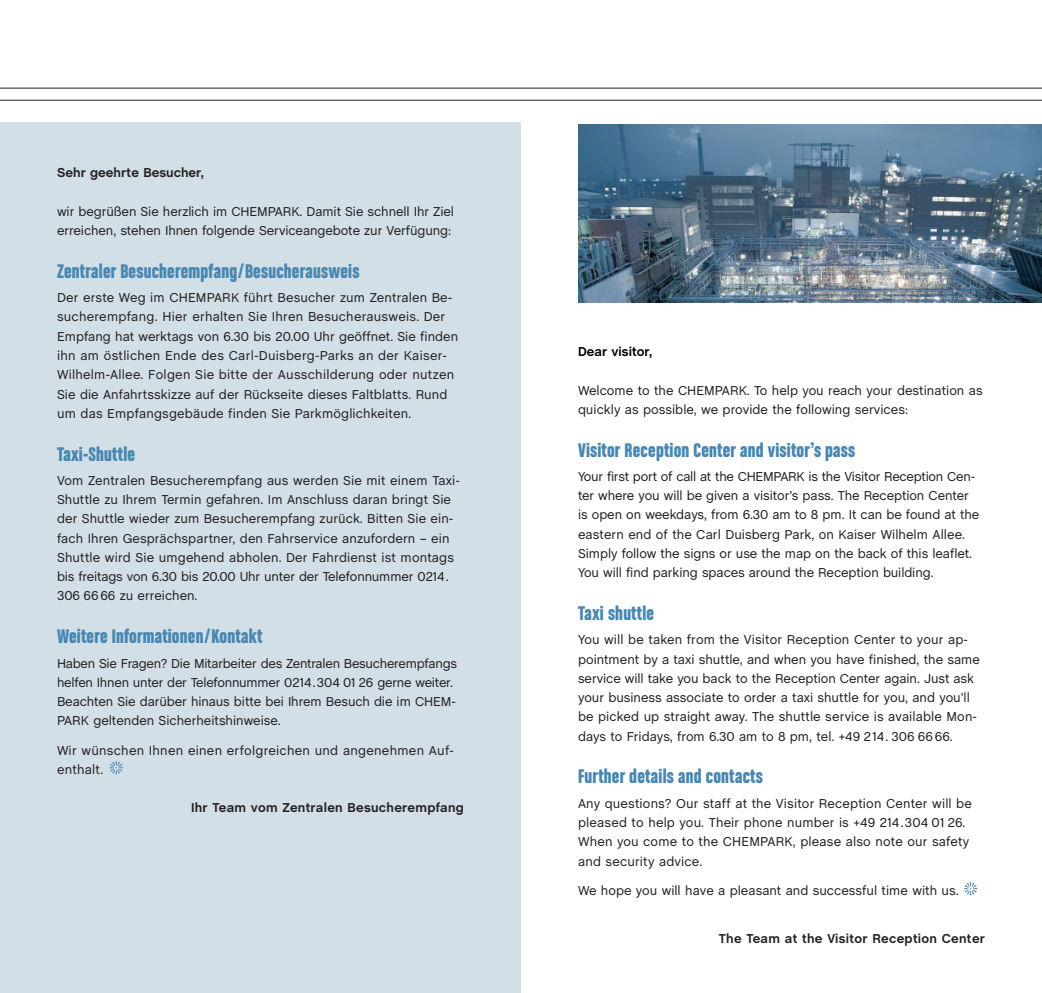
<style>
.page{position:relative;width:1042px;height:993px;background:#fff}
.page>*{position:absolute;margin:0;border:0;box-sizing:border-box;transform-origin:0 0}
.t1{font:700 condensed 21px "Chalet";letter-spacing:.01em;color:#4887b1}
.t2{font:13.12px/19.2px "Chalet";letter-spacing:.005em;color:#231f20}
.t3{font:13.12px/19.2px "Chalet";letter-spacing:-.02em;color:#231f20}
.t4{font:700 13.12px "Chalet";letter-spacing:.02em;color:#231f20}
.t5{font:700 13.12px "Chalet";color:#231f20}
.t6{font:700 13.12px "Chalet";color:#000}
</style>
<div class="page">
<hr style="left:0;top:100px;width:1042px;height:1px;background:#231f20">
<hr style="left:0;top:88px;width:1042px;height:1px;background:#231f20">
<div style="left:0;top:123px;width:521px;height:869px;background:#d2dfe7"></div>
<svg style="left:110px;top:761px;width:13px;height:13px"></svg>
<svg style="left:964px;top:882px;width:13px;height:12px"></svg>
<img style="left:578px;top:124px;width:464px;height:178px">
<p class="t5" style="left:57px;top:168px;width:148px">Sehr geehrte Besucher,</p>
<p class="t2" style="left:57px;top:203px;width:398px">wir begrüßen Sie herzlich im CHEMPARK. Damit Sie schnell Ihr Ziel erreichen, stehen Ihnen folgende Serviceangebote zur Verfügung:</p>
<h1 class="t1" style="left:57px;top:258px;width:304px">Zentraler Besucherempfang/Besucherausweis</h1>
<p class="t2" style="left:57px;top:289px;width:403px">Der erste Weg im CHEMPARK führt Besucher zum Zentralen Be&shy;sucherempfang. Hier erhalten Sie Ihren Besucherausweis. Der Empfang hat werktags von 6.30 bis 20.00 Uhr geöffnet. Sie finden ihn am östlichen Ende des Carl-Duisberg-Parks an der Kaiser-Wilhelm-Allee. Folgen Sie bitte der Ausschilderung oder nutzen Sie die Anfahrtsskizze auf der Rückseite dieses Faltblatts. Rund um das Empfangsgebäude finden Sie Parkmöglichkeiten.</p>
<h1 class="t1" style="left:57px;top:441px;width:80px">Taxi-Shuttle</h1>
<p class="t2" style="left:57px;top:472px;width:404px">Vom Zentralen Besucherempfang aus werden Sie mit einem Taxi-Shuttle zu Ihrem Termin gefahren. Im Anschluss daran bringt Sie der Shuttle wieder zum Besucherempfang zurück. Bitten Sie ein&shy;fach Ihren Gesprächspartner, den Fahrservice anzufordern – ein Shuttle wird Sie umgehend abholen. Der Fahrdienst ist montags bis freitags von 6.30 bis 20.00 Uhr unter der Telefonnummer 0214.<br>306 6666 zu erreichen.</p>
<h1 class="t1" style="left:57px;top:623px;width:207px">Weitere Informationen/Kontakt</h1>
<p class="t3" style="left:57px;top:654px;width:401px">Haben Sie Fragen? Die Mitarbeiter des Zentralen Besucherempfangs helfen Ihnen unter der Telefonnummer 0214.304 01 26 gerne weiter.<br>Beachten Sie darüber hinaus bitte bei Ihrem Besuch die im CHEM-PARK geltenden Sicherheitshinweise.</p>
<p class="t2" style="left:57px;top:741px;width:398px">Wir wünschen Ihnen einen erfolgreichen und angenehmen Auf&shy;enthalt.</p>
<p class="t4" style="left:191px;top:803px;width:274px">Ihr Team vom Zentralen Besucherempfang</p>
<p class="t6" style="left:578px;top:347px;width:76px">Dear visitor,</p>
<p class="t2" style="left:578px;top:382px;width:406px">Welcome to the CHEMPARK. To help you reach your destination as quickly as possible, we provide the following services:</p>
<h1 class="t1" style="left:578px;top:437px;width:279px">Visitor Reception Center and visitor’s pass</h1>
<p class="t2" style="left:578px;top:468px;width:403px">Your first port of call at the CHEMPARK is the Visitor Reception Cen&shy;ter where you will be given a visitor’s pass. The Reception Center is open on weekdays, from 6.30 am to 8 pm. It can be found at the eastern end of the Carl Duisberg Park, on Kaiser Wilhelm Allee.<br>Simply follow the signs or use the map on the back of this leaflet.<br>You will find parking spaces around the Reception building.</p>
<h1 class="t1" style="left:578px;top:600px;width:78px">Taxi shuttle</h1>
<p class="t2" style="left:578px;top:631px;width:403px">You will be taken from the Visitor Reception Center to your ap&shy;pointment by a taxi shuttle, and when you have finished, the same service will take you back to the Reception Center again. Just ask your business associate to order a taxi shuttle for you, and you’ll be picked up straight away. The shuttle service is available Mon&shy;days to Fridays, from 6.30 am to 8 pm, tel. +49 214. 306 6666.</p>
<h1 class="t1" style="left:578px;top:763px;width:186px">Further details and contacts</h1>
<p class="t2" style="left:578px;top:794px;width:395px">Any questions? Our staff at the Visitor Reception Center will be pleased to help you. Their phone number is +49 214.304 01 26.<br>When you come to the CHEMPARK, please also note our safety and security advice.</p>
<p class="t2" style="left:578px;top:881px;width:382px">We hope you will have a pleasant and successful time with us.</p>
<p class="t4" style="left:719px;top:933px;width:268px">The Team at the Visitor Reception Center</p>
</div>
